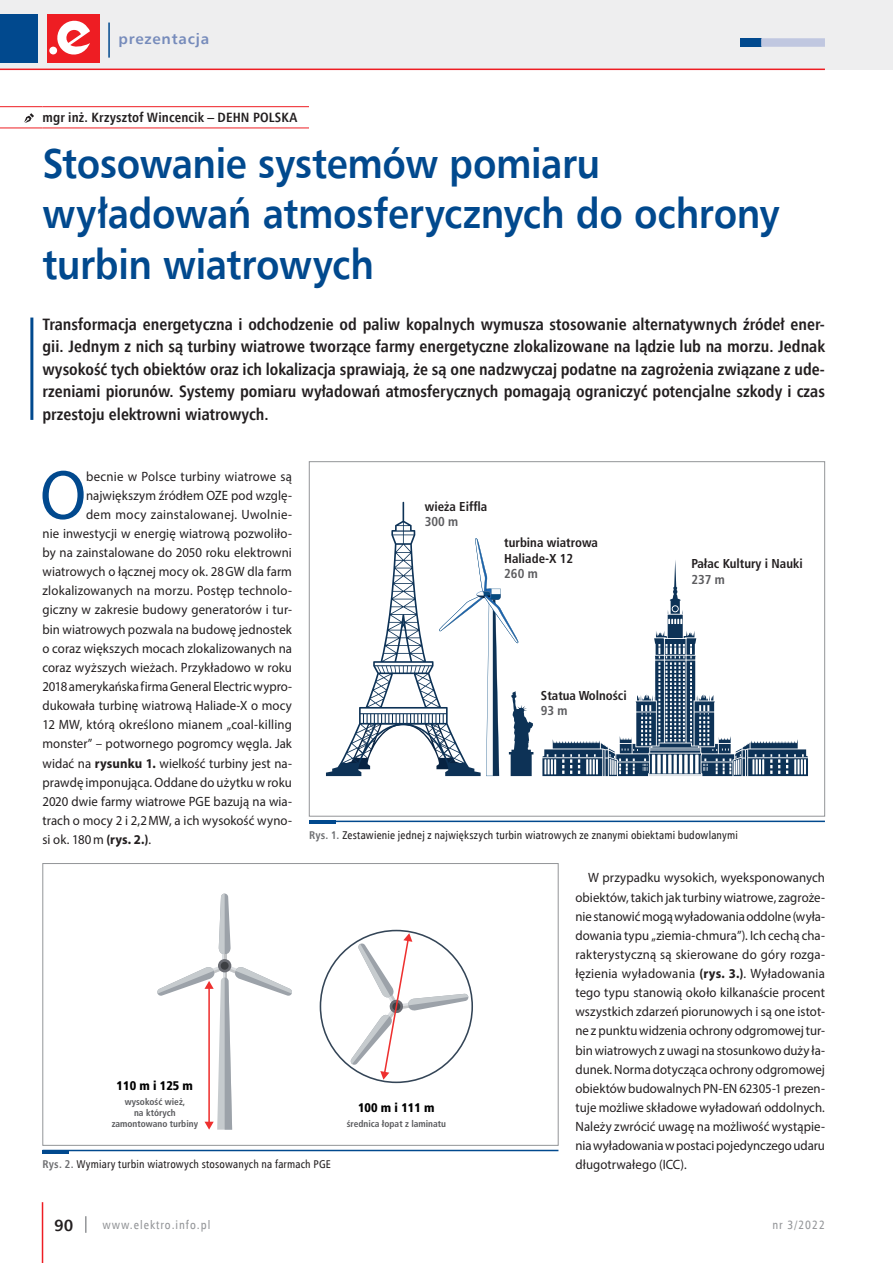
<style>
.page{position:relative;width:893px;height:1263px;background:#fff}
.page>*{position:absolute;margin:0;border:0;box-sizing:border-box;transform-origin:0 0}
.t1{font:70.35px "Myriad Pro";color:#01498e;scale:.95 1}
.t2{font:700 42px/50.4px "Humnst 777 EU";letter-spacing:-.01em;color:#01498e;scale:.9 1}
.t3{font:700 16.5px/22.5px "Humnst 777 Cn EU";color:#231f20;text-align:justify}
.t4{font:700 16.2px "Humnst 777 EU";color:#231f20}
.t5{font:700 15px "Humnst 777 EU";letter-spacing:.05em;color:#768bbb}
.t6{font:13.5px/19.2px "Myriad Pro";letter-spacing:.005em;color:#231f20;text-align:justify;scale:.95 1}
.t7{font:700 13.5px "Humnst 777 Cn EU";letter-spacing:.01em;color:#231f20}
.t8{font:700 condensed 12.9px/15.5px "Frutiger LT Com";color:#231f20}
.t9{font:700 condensed 12.9px "Frutiger LT Com";color:#5c5c5f}
.t10{font:900 condensed 12.45px "Frutiger LT Com";color:#000}
.t11{font:12px "Humnst 777 Cn EU";letter-spacing:.08em;color:#939598}
.t12{font:11.25px "Humnst 777 Cn EU";letter-spacing:.015em;color:#231f20}
.t13{font:700 condensed 9.45px/11.2px "Frutiger LT Com";color:#5a5b5e;text-align:center}
.s1{font-weight:700}
.s2{font-weight:700;color:#6c6d70}
</style>
<div class="page">
<div style="left:0;top:0;width:893px;height:70px;background:#eeeeef"></div>
<hr style="left:42px;top:1202px;width:1px;height:61px;background:#ee1d23">
<svg style="left:85px;top:1216px;width:2px;height:17px"></svg>
<hr style="left:108px;top:23px;width:2px;height:35px;background:#01498e">
<div style="left:0;top:14px;width:38px;height:49px;background:#01498e"></div>
<hr style="left:0;top:69px;width:825px;height:1px;background:#ee1d23">
<div style="left:740px;top:38px;width:21px;height:9px;background:#01498e"></div>
<svg style="left:761px;top:38px;width:64px;height:9px"></svg>
<div style="left:47px;top:14px;width:53px;height:49px;background:#ee1d23"></div>
<svg style="left:49px;top:20px;width:41px;height:35px"></svg>
<hr style="left:0;top:106px;width:43px;height:1px;background:#ee1d23">
<hr style="left:43px;top:106px;width:266px;height:1px;background:#ee1d23">
<hr style="left:0;top:128px;width:43px;height:1px;background:#ee1d23">
<hr style="left:43px;top:128px;width:266px;height:1px;background:#ee1d23">
<svg style="left:24px;top:113px;width:10px;height:10px"></svg>
<hr style="left:30px;top:318px;width:3px;height:102px;background:#01498e">
<svg style="left:326px;top:502px;width:207px;height:274px"></svg>
<svg style="left:542px;top:560px;width:266px;height:216px"></svg>
<hr style="left:309px;top:821px;width:516px;height:1px;background:#01498e">
<hr style="left:309px;top:820px;width:27px;height:4px;background:#01498e">
<svg style="left:157px;top:893px;width:135px;height:236px"></svg>
<svg style="left:350px;top:933px;width:119px;height:147px"></svg>
<div style="left:43px;top:863px;width:515px;height:282px;border:1px solid #939598"></div>
<hr style="left:43px;top:1150px;width:515px;height:1px;background:#01498e">
<hr style="left:43px;top:1150px;width:26px;height:3px;background:#01498e">
<p class="t5" style="left:119px;top:29px;width:92px">prezentacja</p>
<p class="t7" style="left:43px;top:109px;width:256px">mgr inż. Krzysztof Wincencik – DEHN POLSKA</p>
<h2 class="t2" style="left:43px;top:137px;width:820px">Stosowanie systemów pomiaru wyładowań atmosferycznych do ochrony turbin wiatrowych</h2>
<p class="t3" style="left:43px;top:313px;width:784px">Transformacja energetyczna i odchodzenie od paliw kopalnych wymusza stosowanie alternatywnych źródeł ener&shy;gii. Jednym z nich są turbiny wiatrowe tworzące farmy energetyczne zlokalizowane na lądzie lub na morzu. Jednak wysokość tych obiektów oraz ich lokalizacja sprawiają, że są one nadzwyczaj podatne na zagrożenia związane z ude&shy;rzeniami piorunów. Systemy pomiaru wyładowań atmosferycznych pomagają ograniczyć potencjalne szkody i czas przestoju elektrowni wiatrowych.</p>
<h1 class="t1" style="left:40px;top:452px;width:50px">O</h1>
<p class="t6" style="left:86px;top:466px;width:218px">becnie w Polsce turbiny wiatrowe są</p>
<p class="t6" style="left:86px;top:485px;width:218px">największym źródłem OZE pod wzglę-</p>
<p class="t6" style="left:86px;top:504px;width:218px">dem mocy zainstalowanej. Uwolnie-</p>
<p class="t6" style="left:43px;top:524px;width:264px">nie inwestycji w energię wiatrową pozwoliło-</p>
<p class="t6" style="left:43px;top:543px;width:264px">by na zainstalowane do 2050 roku elektrowni</p>
<p class="t6" style="left:43px;top:562px;width:264px">wiatrowych o łącznej mocy ok. 28GW dla farm</p>
<p class="t6" style="left:43px;top:581px;width:264px">zlokalizowanych na morzu. Postęp technolo-</p>
<p class="t6" style="left:43px;top:600px;width:264px">giczny w zakresie budowy generatorów i tur-</p>
<p class="t6" style="left:43px;top:619px;width:264px">bin wiatrowych pozwala na budowę jednostek</p>
<p class="t6" style="left:43px;top:638px;width:264px">o coraz większych mocach zlokalizowanych na</p>
<p class="t6" style="left:43px;top:657px;width:264px">coraz wyższych wieżach. Przykładowo w roku</p>
<p class="t6" style="left:43px;top:677px;width:264px">2018 amerykańska firma General Electric wypro-</p>
<p class="t6" style="left:43px;top:696px;width:264px">dukowała turbinę wiatrową Haliade-X o mocy</p>
<p class="t6" style="left:43px;top:715px;width:264px">12 MW, którą określono mianem „coal-killing</p>
<p class="t6" style="left:43px;top:734px;width:264px">monster” – potwornego pogromcy węgla. Jak</p>
<p class="t6" style="left:43px;top:753px;width:264px">widać na <span class="s1">rysunku 1.</span> wielkość turbiny jest na-</p>
<p class="t6" style="left:43px;top:772px;width:264px">prawdę imponująca. Oddane do użytku w roku</p>
<p class="t6" style="left:43px;top:791px;width:264px">2020 dwie farmy wiatrowe PGE bazują na wia-</p>
<p class="t6" style="left:43px;top:811px;width:264px">trach o mocy 2 i 2,2MW, a ich wysokość wyno-</p>
<p class="t6" style="left:43px;top:830px;width:116px">si ok. 180m <span class="s1">(rys. 2.)</span>.</p>
<p class="t8" style="left:425px;top:498px;width:64px">wieża Eiffla</p>
<p class="t9" style="left:425px;top:514px;width:35px">300 m</p>
<p class="t8" style="left:504px;top:535px;width:95px">turbina wiatrowa<br>Haliade-X 12</p>
<p class="t9" style="left:504px;top:566px;width:35px">260 m</p>
<p class="t8" style="left:541px;top:688px;width:87px">Statua Wolności</p>
<p class="t9" style="left:541px;top:703px;width:28px">93 m</p>
<p class="t8" style="left:691px;top:556px;width:113px">Pałac Kultury i Nauki</p>
<p class="t9" style="left:691px;top:571px;width:35px">237 m</p>
<p class="t12" style="left:309px;top:828px;width:430px"><span class="s2">Rys. 1.</span> Zestawienie jednej z największych turbin wiatrowych ze znanymi obiektami budowlanymi</p>
<p class="t10" style="left:117px;top:1078px;width:78px">110 m i 125 m</p>
<p class="t13" style="left:112px;top:1096px;width:88px">wysokość wież,<br>na których zamontowano turbiny</p>
<p class="t10" style="left:358px;top:1100px;width:78px">100 m i 111 m</p>
<p class="t13" style="left:347px;top:1118px;width:101px">średnica łopat z laminatu</p>
<p class="t12" style="left:43px;top:1157px;width:290px"><span class="s2">Rys. 2.</span> Wymiary turbin wiatrowych stosowanych na farmach PGE</p>
<p class="t6" style="left:575px;top:868px;width:264px;text-indent:13px">W przypadku wysokich, wyeksponowanych obiektów, takich jak turbiny wiatrowe, zagroże&shy;nie stanowić mogą wyładowania oddolne (wyła&shy;dowania typu „ziemia-chmura”). Ich cechą cha&shy;rakterystyczną są skierowane do góry rozga&shy;łęzienia wyładowania <span class="s1">(rys. 3.)</span>. Wyładowania tego typu stanowią około kilkanaście procent wszystkich zdarzeń piorunowych i są one istot&shy;ne z punktu widzenia ochrony odgromowej tur&shy;bin wiatrowych z uwagi na stosunkowo duży ła&shy;dunek. Norma dotycząca ochrony odgromowej obiektów budowalnych PN-EN 62305-1 prezen&shy;tuje możliwe składowe wyładowań oddolnych.<br>Należy zwrócić uwagę na możliwość wystąpie&shy;nia wyładowania w postaci pojedynczego udaru długotrwałego (ICC).</p>
<p class="t4" style="left:54px;top:1215px;width:21px">90</p>
<p class="t11" style="left:102px;top:1217px;width:109px">www.elektro.info.pl</p>
<p class="t11" style="left:772px;top:1217px;width:54px">nr 3/2022</p>
</div>
